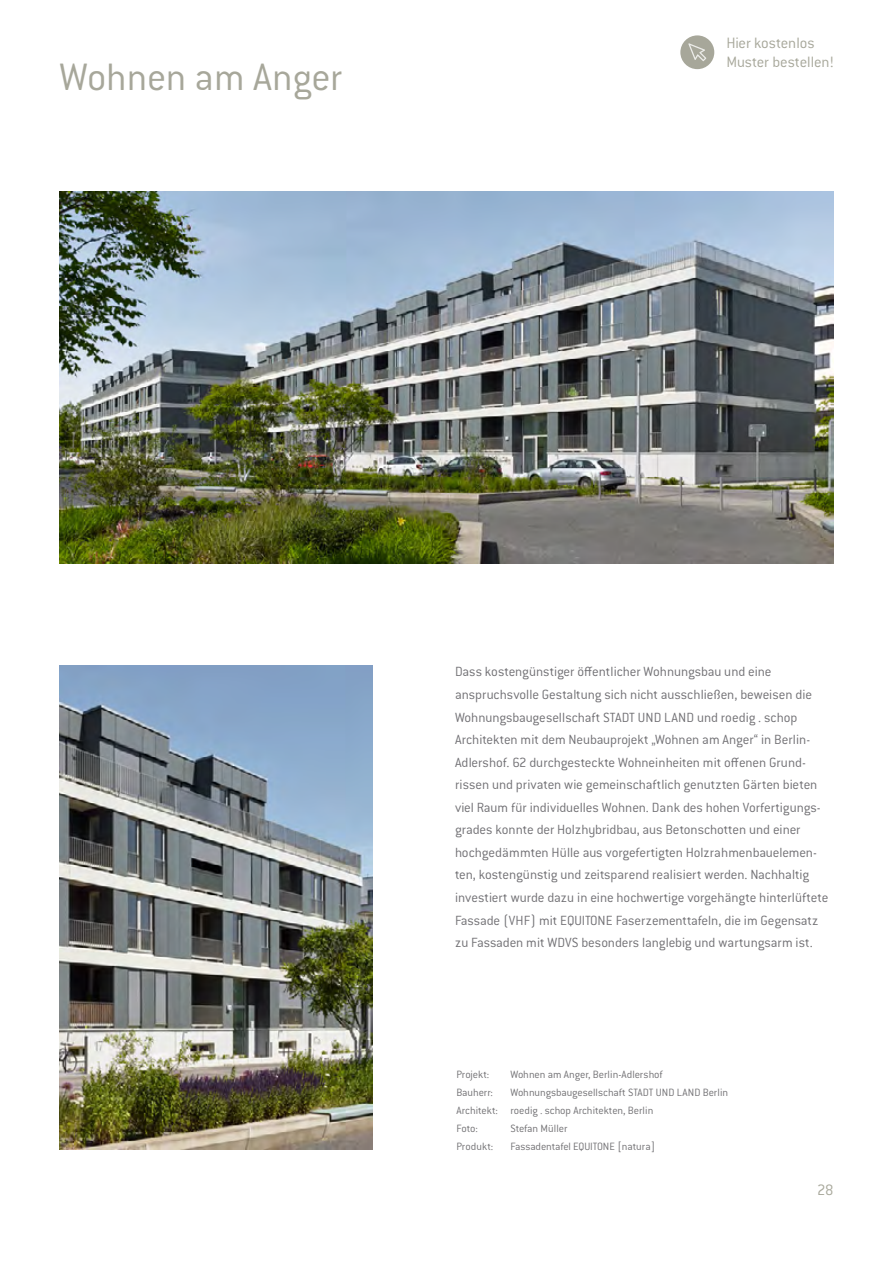
<style>
.page{position:relative;width:893px;height:1263px;background:#fff}
.page>*{position:absolute;margin:0;border:0;box-sizing:border-box;transform-origin:0 0}
.t1{font:300 42px "Conduit ITC Std";letter-spacing:-.01em;color:#a7a79a}
.t2{font:300 16.5px/19.5px "Conduit ITC Std";letter-spacing:-.01em;color:#a7a79a}
.t3{font:300 14.7px/22.5px "Conduit ITC Std";letter-spacing:-.005em;color:#717074}
.t4{font:300 11.7px/18px "Conduit ITC Std";letter-spacing:-.005em;color:#727174}
</style>
<div class="page">
<img style="left:60px;top:192px;width:773px;height:372px">
<img style="left:60px;top:665px;width:312px;height:485px">
<div style="left:680px;top:35px;width:34px;height:34px;background:#a7a79a;border-radius:50%"></div>
<svg style="left:688px;top:43px;width:18px;height:18px"></svg>
<h1 class="t1" style="left:60px;top:52px;width:285px">Wohnen am Anger</h1>
<p class="t2" style="left:726px;top:32px;width:109px">Hier kostenlos<br>Muster bestellen!</p>
<p class="t3" style="left:455px;top:660px;width:375px">Dass kostengünstiger öffentlicher Wohnungsbau und eine anspruchsvolle Gestaltung sich nicht ausschließen, beweisen die Wohnungsbaugesellschaft STADT UND LAND und roedig . schop Architekten mit dem Neubauprojekt „Wohnen am Anger“ in Berlin-Adlershof. 62 durchgesteckte Wohneinheiten mit offenen Grund&shy;rissen und privaten wie gemeinschaftlich genutzten Gärten bieten viel Raum für individuelles Wohnen. Dank des hohen Vorfertigungs&shy;grades konnte der Holzhybridbau, aus Betonschotten und einer hochgedämmten Hülle aus vorgefertigten Holzrahmenbauelemen&shy;ten, kostengünstig und zeitsparend realisiert werden. Nachhaltig investiert wurde dazu in eine hochwertige vorgehängte hinterlüftete Fassade (VHF) mit EQUITONE Faserzementtafeln, die im Gegensatz zu Fassaden mit WDVS besonders langlebig und wartungsarm ist.</p>
<p class="t4" style="left:456px;top:1064px;width:34px">Projekt:</p>
<p class="t4" style="left:510px;top:1064px;width:154px">Wohnen am Anger, Berlin-Adlershof</p>
<p class="t4" style="left:456px;top:1082px;width:38px">Bauherr:</p>
<p class="t4" style="left:456px;top:1082px;width:273px;text-indent:54px">Wohnungsbaugesellschaft STADT UND LAND Berlin<br>Architekt: roedig . schop Architekten, Berlin<br>Foto:</p>
<p class="t4" style="left:510px;top:1118px;width:59px">Stefan Müller</p>
<p class="t4" style="left:456px;top:1136px;width:38px">Produkt:</p>
<p class="t4" style="left:510px;top:1136px;width:146px">Fassadentafel EQUITONE [natura]</p>
<p class="t2" style="left:817px;top:1180px;width:18px">28</p>
</div>
